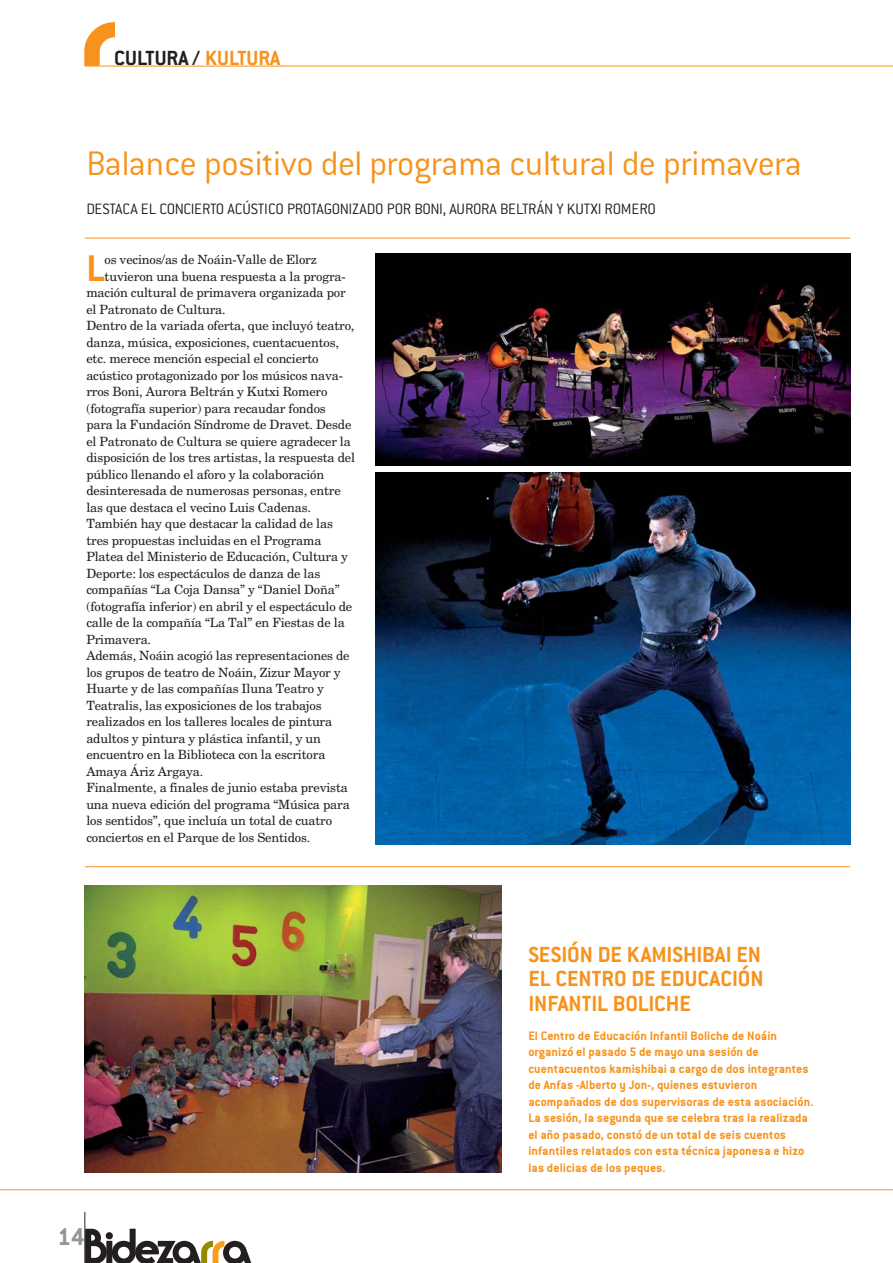
<style>
.page{position:relative;width:893px;height:1263px;background:#fff}
.page>*{position:absolute;margin:0;border:0;box-sizing:border-box;transform-origin:0 0}
.t1{font:700 40.8px "Conduit ITC";color:#f7931d}
.t2{font:300 37.5px "Conduit ITC";letter-spacing:-.015em;color:#f7931d}
.t3{font:700 26.85px "Conduit ITC";color:#939598}
.t4{font:700 24px/24.3px "Conduit ITC";color:#f7931d;text-align:justify}
.t5{font:700 22.5px "Conduit ITC";color:#231f20}
.t6{font:300 16.5px "Conduit ITC";letter-spacing:-.015em;color:#231f20}
.t7{font:700 13.5px/16.5px "Conduit ITC";letter-spacing:.005em;color:#f7931d}
.t8{font:12.75px "New Century Schlbk";letter-spacing:-.01em;color:#231f20}
.s1{color:#f7931d}
</style>
<div class="page">
<hr style="left:84px;top:1212px;width:1px;height:51px;background:#231f20">
<svg style="left:85px;top:1229px;width:167px;height:34px"></svg>
<hr style="left:0;top:1189px;width:892px;height:1px;background:#f7931d">
<img style="left:85px;top:22px;width:30px;height:44px">
<hr style="left:85px;top:66px;width:807px;height:1px;background:#f7931d">
<hr style="left:85px;top:238px;width:765px;height:1px;background:#f7931d">
<img style="left:376px;top:254px;width:474px;height:212px">
<img style="left:85px;top:886px;width:417px;height:287px">
<img style="left:376px;top:473px;width:474px;height:371px">
<hr style="left:85px;top:866px;width:765px;height:1px;background:#f7931d">
<h3 class="t5" style="left:114px;top:51px;width:168px">CULTURA / <span class="s1">KULTURA</span></h3>
<h2 class="t2" style="left:86px;top:151px;width:717px">Balance positivo del programa cultural de primavera</h2>
<p class="t6" style="left:86px;top:204px;width:571px">DESTACA EL CONCIERTO ACÚSTICO PROTAGONIZADO POR BONI, AURORA BELTRÁN Y KUTXI ROMERO</p>
<h1 class="t1" style="left:86px;top:255px;width:20px">L</h1>
<p class="t8" style="left:105px;top:255px;width:214px">os vecinos/as de Noáin-Valle de Elorz</p>
<p class="t8" style="left:105px;top:271px;width:243px">tuvieron una buena respuesta a la progra-</p>
<p class="t8" style="left:86px;top:288px;width:261px">mación cultural de primavera organizada por</p>
<p class="t8" style="left:86px;top:304px;width:141px">el Patronato de Cultura.</p>
<p class="t8" style="left:86px;top:321px;width:270px">Dentro de la variada oferta, que incluyó teatro,</p>
<p class="t8" style="left:86px;top:337px;width:254px">danza, música, exposiciones, cuentacuentos,</p>
<p class="t8" style="left:86px;top:354px;width:234px">etc. merece mención especial el concierto</p>
<p class="t8" style="left:86px;top:370px;width:258px">acústico protagonizado por los músicos nava-</p>
<p class="t8" style="left:86px;top:387px;width:243px">rros Boni, Aurora Beltrán y Kutxi Romero</p>
<p class="t8" style="left:86px;top:403px;width:241px">(fotografía superior) para recaudar fondos</p>
<p class="t8" style="left:86px;top:420px;width:267px">para la Fundación Síndrome de Dravet. Desde</p>
<p class="t8" style="left:86px;top:436px;width:266px">el Patronato de Cultura se quiere agradecer la</p>
<p class="t8" style="left:86px;top:453px;width:270px">disposición de los tres artistas, la respuesta del</p>
<p class="t8" style="left:86px;top:469px;width:239px">público llenando el aforo y la colaboración</p>
<p class="t8" style="left:86px;top:486px;width:256px">desinteresada de numerosas personas, entre</p>
<p class="t8" style="left:86px;top:502px;width:226px">las que destaca el vecino Luis Cadenas.</p>
<p class="t8" style="left:86px;top:519px;width:248px">También hay que destacar la calidad de las</p>
<p class="t8" style="left:86px;top:535px;width:237px">tres propuestas incluidas en el Programa</p>
<p class="t8" style="left:86px;top:552px;width:263px">Platea del Ministerio de Educación, Cultura y</p>
<p class="t8" style="left:86px;top:568px;width:235px">Deporte: los espectáculos de danza de las</p>
<p class="t8" style="left:86px;top:585px;width:255px">compañías “La Coja Dansa” y “Daniel Doña”</p>
<p class="t8" style="left:86px;top:601px;width:267px">(fotografía inferior) en abril y el espectáculo de</p>
<p class="t8" style="left:86px;top:618px;width:260px">calle de la compañía “La Tal” en Fiestas de la</p>
<p class="t8" style="left:86px;top:634px;width:66px">Primavera.</p>
<p class="t8" style="left:86px;top:651px;width:265px">Además, Noáin acogió las representaciones de</p>
<p class="t8" style="left:86px;top:667px;width:256px">los grupos de teatro de Noáin, Zizur Mayor y</p>
<p class="t8" style="left:86px;top:684px;width:239px">Huarte y de las compañías Iluna Teatro y</p>
<p class="t8" style="left:86px;top:700px;width:237px">Teatralis, las exposiciones de los trabajos</p>
<p class="t8" style="left:86px;top:717px;width:247px">realizados en los talleres locales de pintura</p>
<p class="t8" style="left:86px;top:733px;width:236px">adultos y pintura y plástica infantil, y un</p>
<p class="t8" style="left:86px;top:750px;width:241px">encuentro en la Biblioteca con la escritora</p>
<p class="t8" style="left:86px;top:766px;width:118px">Amaya Áriz Argaya.</p>
<p class="t8" style="left:86px;top:783px;width:263px">Finalmente, a finales de junio estaba prevista</p>
<p class="t8" style="left:86px;top:799px;width:265px">una nueva edición del programa “Música para</p>
<p class="t8" style="left:86px;top:816px;width:247px">los sentidos”, que incluía un total de cuatro</p>
<p class="t8" style="left:86px;top:832px;width:226px">conciertos en el Parque de los Sentidos.</p>
<h3 class="t3" style="left:58px;top:1228px;width:29px">14</h3>
<h3 class="t4" style="left:528px;top:945px;width:237px">SESIÓN DE KAMISHIBAI EN EL CENTRO DE EDUCACIÓN INFANTIL BOLICHE</h3>
<p class="t7" style="left:528px;top:1029px;width:287px">El Centro de Educación Infantil Boliche de Noáin organizó el pasado 5 de mayo una sesión de cuentacuentos kamishibai a cargo de dos integrantes de Anfas -Alberto y Jon-, quienes estuvieron acompañados de dos supervisoras de esta asociación.<br>La sesión, la segunda que se celebra tras la realizada el año pasado, constó de un total de seis cuentos infantiles relatados con esta técnica japonesa e hizo las delicias de los peques.</p>
</div>
